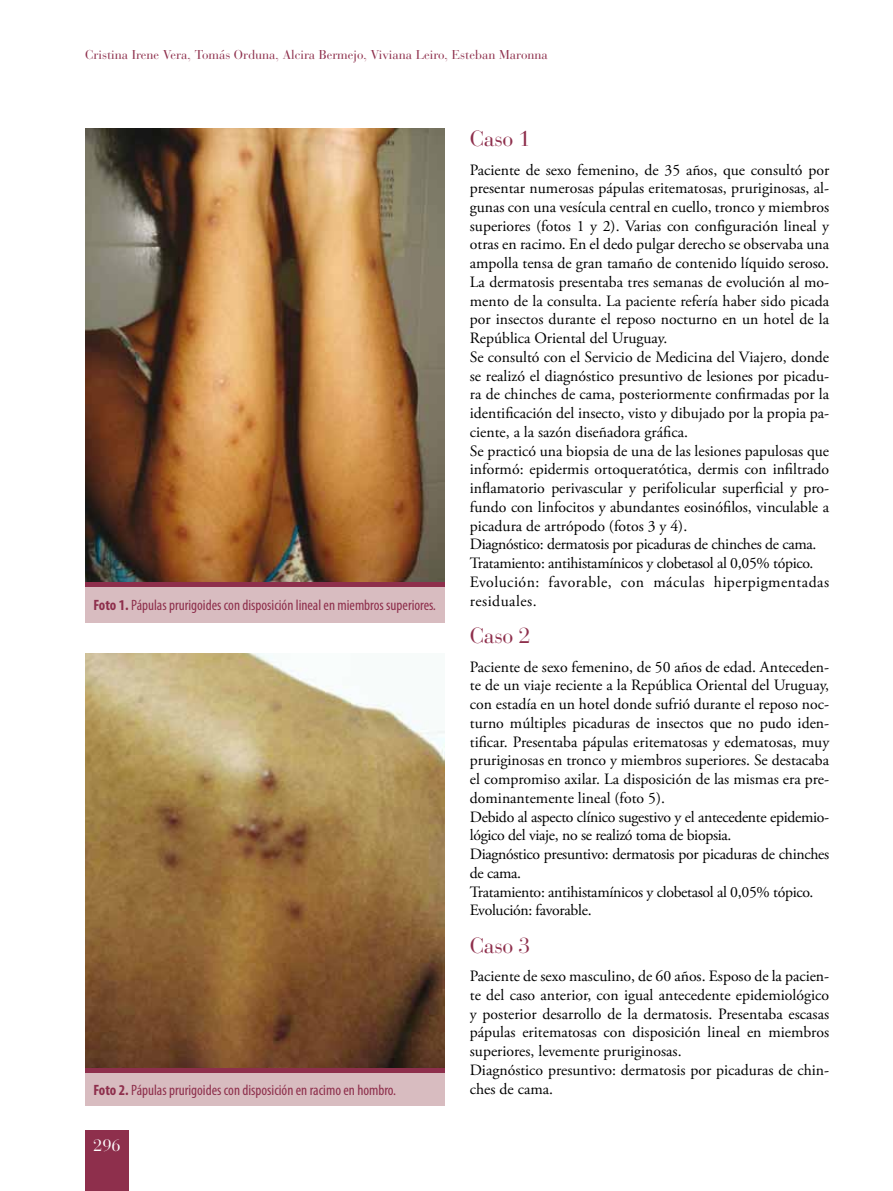
<style>
.page{position:relative;width:893px;height:1191px;background:#fff}
.page>*{position:absolute;margin:0;border:0;box-sizing:border-box;transform-origin:0 0}
.t1{font:21.75px "Bauer Bodoni";letter-spacing:-.02em;color:#8e2f4c}
.t2{font:16.5px "Bauer Bodoni";color:#fff}
.t3{font:15.75px/18.8px "Adobe Garamond Pro";color:#000}
.t4{font:condensed 15px "Myriad Pro";color:#8e2f4c}
.t5{font:12.75px "Bauer Bodoni";color:#8e2f4c}
.s1{font-weight:700}
.s2{font-style:italic}
</style>
<div class="page">
<div style="left:85px;top:1130px;width:44px;height:61px;background:#8e2f4c"></div>
<img style="left:85px;top:653px;width:359px;height:415px">
<img style="left:85px;top:129px;width:359px;height:454px">
<div style="left:85px;top:587px;width:359px;height:35px;background:#d8bcc0"></div>
<div style="left:85px;top:1072px;width:359px;height:34px;background:#d8bcc0"></div>
<hr style="left:85px;top:583px;width:359px;height:4px;background:#8e2f4c">
<hr style="left:85px;top:1068px;width:359px;height:4px;background:#8e2f4c">
<p class="t5" style="left:85px;top:47px;width:464px">Cristina Irene Vera, Tomás Orduna, Alcira Bermejo, Viviana Leiro, Esteban Maronna</p>
<p class="t4" style="left:93px;top:596px;width:344px"><span class="s1">Foto 1.</span> Pápulas prurigoides con disposición lineal en miembros superiores<span class="s2">.</span></p>
<p class="t4" style="left:93px;top:1080px;width:304px"><span class="s1">Foto 2.</span> Pápulas prurigoides con disposición en racimo en hombro.</p>
<p class="t2" style="left:93px;top:1135px;width:29px">296</p>
<h1 class="t1" style="left:470px;top:126px;width:62px">Caso 1</h1>
<p class="t3" style="left:470px;top:161px;width:361px">Paciente de sexo femenino, de 35 años, que consultó por presentar numerosas pápulas eritematosas, pruriginosas, al&shy;gunas con una vesícula central en cuello, tronco y miembros superiores (fotos 1 y 2). Varias con configuración lineal y otras en racimo. En el dedo pulgar derecho se observaba una ampolla tensa de gran tamaño de contenido líquido seroso.<br>La dermatosis presentaba tres semanas de evolución al mo&shy;mento de la consulta. La paciente refería haber sido picada por insectos durante el reposo nocturno en un hotel de la República Oriental del Uruguay.<br>Se consultó con el Servicio de Medicina del Viajero, donde se realizó el diagnóstico presuntivo de lesiones por picadu&shy;ra de chinches de cama, posteriormente confirmadas por la identificación del insecto, visto y dibujado por la propia pa&shy;ciente, a la sazón diseñadora gráfica.<br>Se practicó una biopsia de una de las lesiones papulosas que informó: epidermis ortoqueratótica, dermis con infiltrado inflamatorio perivascular y perifolicular superficial y pro&shy;fundo con linfocitos y abundantes eosinófilos, vinculable a picadura de artrópodo (fotos 3 y 4).<br>Diagnóstico: dermatosis por picaduras de chinches de cama.<br>Tratamiento: antihistamínicos y clobetasol al 0,05% tópico.<br>Evolución: favorable, con máculas hiperpigmentadas residuales.</p>
<h1 class="t1" style="left:470px;top:623px;width:62px">Caso 2</h1>
<p class="t3" style="left:470px;top:658px;width:361px">Paciente de sexo femenino, de 50 años de edad. Anteceden&shy;te de un viaje reciente a la República Oriental del Uruguay, con estadía en un hotel donde sufrió durante el reposo noc&shy;turno múltiples picaduras de insectos que no pudo iden&shy;tificar. Presentaba pápulas eritematosas y edematosas, muy pruriginosas en tronco y miembros superiores. Se destacaba el compromiso axilar. La disposición de las mismas era pre&shy;dominantemente lineal (foto 5).<br>Debido al aspecto clínico sugestivo y el antecedente epidemio&shy;lógico del viaje, no se realizó toma de biopsia.<br>Diagnóstico presuntivo: dermatosis por picaduras de chinches de cama.<br>Tratamiento: antihistamínicos y clobetasol al 0,05% tópico.<br>Evolución: favorable.</p>
<h1 class="t1" style="left:470px;top:932px;width:62px">Caso 3</h1>
<p class="t3" style="left:470px;top:967px;width:361px">Paciente de sexo masculino, de 60 años. Esposo de la pacien&shy;te del caso anterior, con igual antecedente epidemiológico y posterior desarrollo de la dermatosis. Presentaba escasas pápulas eritematosas con disposición lineal en miembros superiores, levemente pruriginosas.<br>Diagnóstico presuntivo: dermatosis por picaduras de chin&shy;ches de cama.</p>
</div>
